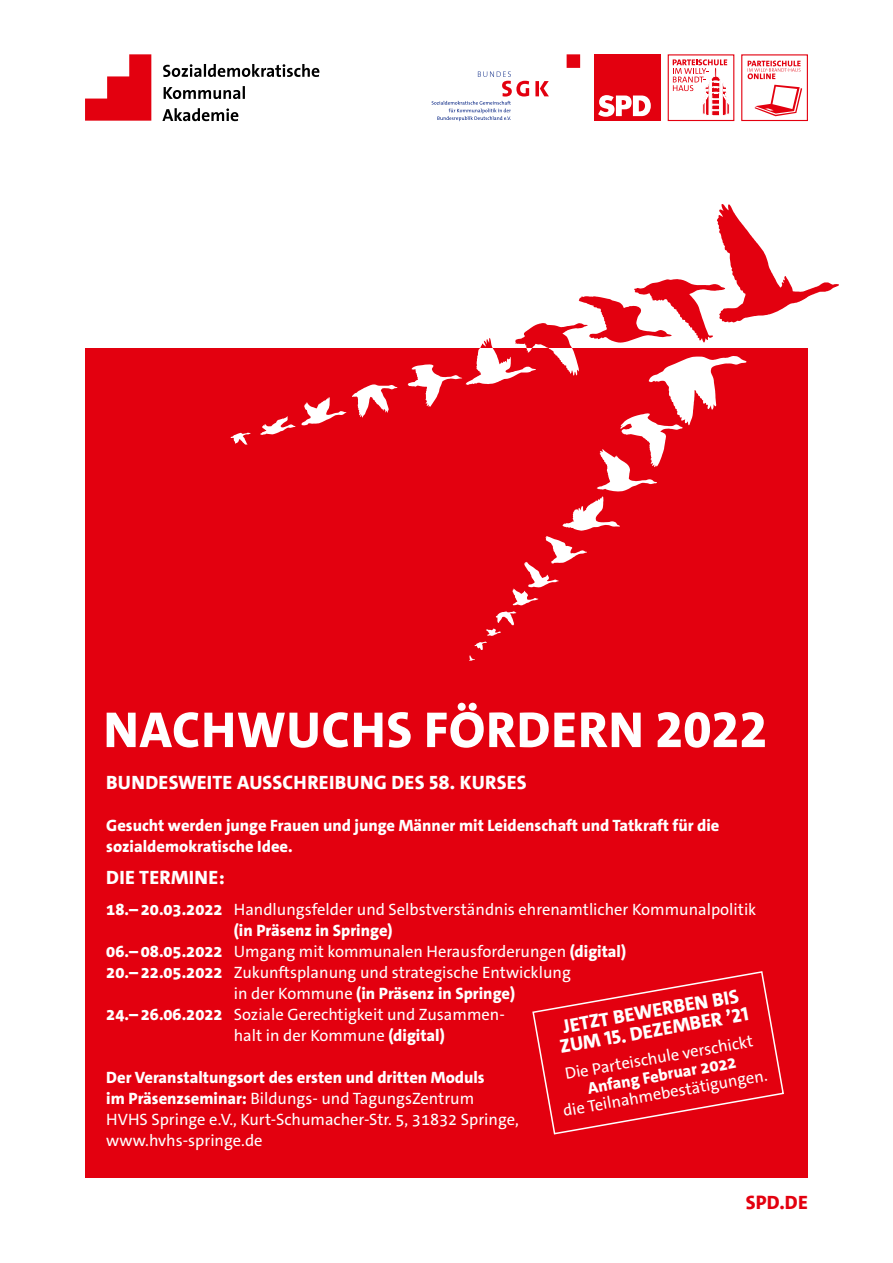
<style>
.page{position:relative;width:893px;height:1263px;background:#fff}
.page>*{position:absolute;margin:0;border:0;box-sizing:border-box;transform-origin:0 0}
.t1{font:800 51px "SPD The Sans";letter-spacing:.02em;color:#fff}
.Subline{font:800 19.5px/19.5px "SPD The Sans Versal";letter-spacing:.01em;color:#fff;text-align:center}
.t2{font:800 19.5px "SPD The Sans Versal";color:#e3000f}
.Regular{font:16.5px/21px "SPD The Sans";color:#fff}
.bold{font:800 16.5px/21px "SPD The Sans";color:#fff}
.s1{font-weight:800}
</style>
<div class="page">
<svg style="left:162px;top:64px;width:157px;height:57px"></svg>
<svg style="left:85px;top:54px;width:66px;height:67px"></svg>
<svg style="left:432px;top:54px;width:148px;height:67px"></svg>
<div style="left:594px;top:54px;width:67px;height:67px;background:#e3000f"></div>
<svg style="left:598px;top:95px;width:53px;height:22px"></svg>
<div style="left:668px;top:54px;width:66px;height:67px;background:#fff;border:1px solid #e3000f"></div>
<svg style="left:673px;top:59px;width:56px;height:57px"></svg>
<div style="left:741px;top:54px;width:67px;height:67px;border:1px solid #e3000f"></div>
<svg style="left:748px;top:61px;width:52px;height:18px"></svg>
<svg style="left:755px;top:85px;width:47px;height:31px"></svg>
<svg style="left:231px;top:204px;width:608px;height:145px"></svg>
<div style="left:85px;top:349px;width:723px;height:829px;background:#e3000f"></div>
<svg style="left:231px;top:349px;width:516px;height:312px"></svg>
<svg style="left:532px;top:971px;width:252px;height:164px"></svg>
<p class="t1" style="left:104px;top:697px;width:665px">NACHWUCHS FÖRDERN 2022</p>
<p class="Subline" style="left:106px;top:773px;width:422px">BUNDESWEITE AUSSCHREIBUNG DES 58. KURSES</p>
<p class="bold" style="left:106px;top:815px;width:615px">Gesucht werden junge Frauen und junge Männer mit Leidenschaft und Tatkraft für die sozialdemokratische Idee.</p>
<p class="Subline" style="left:106px;top:867px;width:120px">DIE TERMINE:</p>
<p class="Regular" style="left:234px;top:899px;width:524px;text-indent:-128px"><span class="s1">18.– 20.03.2022</span> Handlungsfelder und Selbstverständnis ehrenamtlicher Kommunalpolitik <span class="s1">(in Präsenz in Springe)</span></p>
<p class="Regular" style="left:106px;top:941px;width:521px"><span class="s1">06.– 08.05.2022</span> Umgang mit kommunalen Herausforderungen <span class="s1">(digital)</span></p>
<p class="Regular" style="left:234px;top:962px;width:338px;text-indent:-127px"><span class="s1">20.– 22.05.2022</span> Zukunftsplanung und strategische Entwicklung in der Kommune <span class="s1">(in Präsenz in Springe)</span></p>
<p class="Regular" style="left:234px;top:1004px;width:272px;text-indent:-128px"><span class="s1">24.– 26.06.2022</span> Soziale Gerechtigkeit und Zusammen&shy;halt in der Kommune <span class="s1">(digital)</span></p>
<p class="Regular" style="left:106px;top:1067px;width:414px"><span class="s1">Der Veranstaltungsort des ersten und dritten Moduls<br>im Präsenzseminar:</span> Bildungs- und TagungsZentrum HVHS Springe e.V., Kurt-Schumacher-Str. 5, 31832 Springe, www.hvhs-springe.de</p>
<p class="Subline" style="left:555px;top:1018px;width:193px;rotate:-10deg">JETZT BEWERBEN BIS<br>ZUM 15. DEZEMBER ’21</p>
<p class="Regular" style="left:555px;top:1066px;width:209px;line-height:18px;text-align:center;rotate:-10deg">Die Parteischule verschickt<br><span class="s1">Anfang Februar 2022<br></span>die Teilnahmebestätigungen.</p>
<p class="t2" style="left:746px;top:1190px;width:63px">SPD.DE</p>
</div>
